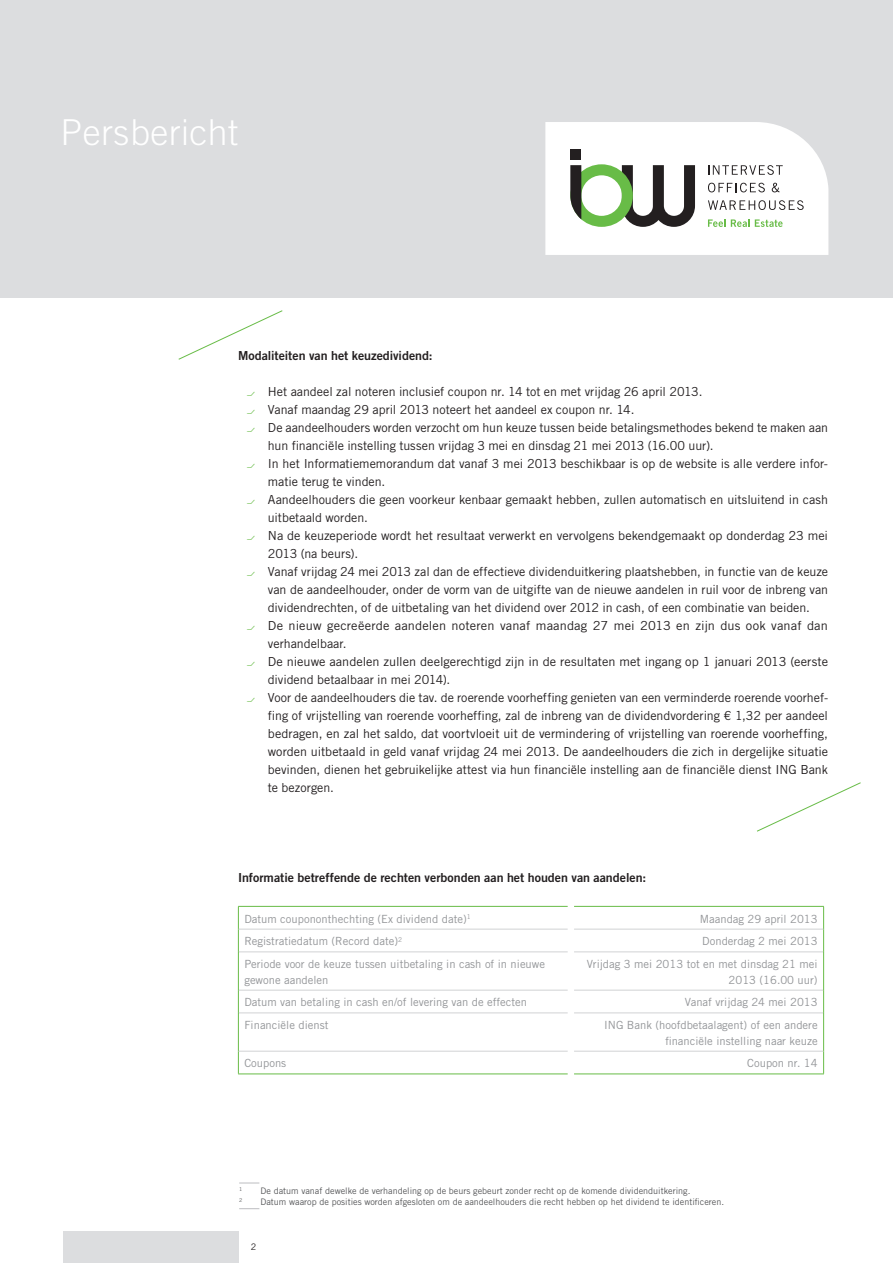
<style>
.page{position:relative;width:893px;height:1263px;background:#fff}
.page>*{position:absolute;margin:0;border:0;box-sizing:border-box;transform-origin:0 0}
.t1{font:300 35.7px "Trade Gothic LT Std";letter-spacing:.015em;color:#fff}
.t2{font:12.45px/18px "Trade Gothic LT Std";color:#231f20}
.t3{font:12.45px "Trade Gothic LT Std Bd 2";color:#231f20}
.t4{font:11.25px/16.5px "Trade Gothic LT Std";color:#939598;text-align:right}
.t5{font:9px "Trade Gothic LT Std";color:#57585a}
.t6{font:9px "Trade Gothic LT Std";color:#231f20}
.t7{font:5.25px "Trade Gothic LT Std";color:#57585a}
</style>
<div class="page">
<div style="left:64px;top:1231px;width:175px;height:32px;background:#dcdddf"></div>
<div style="left:0;top:0;width:893px;height:298px;background:#dcdddf"></div>
<svg style="left:545px;top:122px;width:283px;height:133px;background:#e4e7e2"></svg>
<hr style="left:239px;top:951px;width:329px;height:1px;background:#d1d2d4">
<hr style="left:574px;top:951px;width:249px;height:1px;background:#d1d2d4">
<hr style="left:239px;top:1013px;width:329px;height:1px;background:#d1d2d4">
<hr style="left:574px;top:1013px;width:249px;height:1px;background:#d1d2d4">
<hr style="left:239px;top:990px;width:329px;height:1px;background:#d1d2d4">
<hr style="left:574px;top:990px;width:249px;height:1px;background:#d1d2d4">
<hr style="left:238px;top:906px;width:330px;height:1px;background:#68bc47">
<svg style="left:238px;top:907px;width:1px;height:45px"></svg>
<hr style="left:238px;top:952px;width:1px;height:38px;background:#68bc47">
<svg style="left:238px;top:990px;width:1px;height:23px"></svg>
<hr style="left:238px;top:1013px;width:1px;height:38px;background:#68bc47">
<svg style="left:238px;top:1051px;width:1px;height:23px"></svg>
<hr style="left:238px;top:1074px;width:330px;height:1px;background:#68bc47">
<hr style="left:574px;top:906px;width:250px;height:1px;background:#68bc47">
<svg style="left:823px;top:907px;width:1px;height:45px"></svg>
<hr style="left:823px;top:952px;width:1px;height:38px;background:#68bc47">
<svg style="left:823px;top:990px;width:1px;height:23px"></svg>
<hr style="left:823px;top:1013px;width:1px;height:38px;background:#68bc47">
<svg style="left:823px;top:1051px;width:1px;height:23px"></svg>
<hr style="left:574px;top:1074px;width:250px;height:1px;background:#68bc47">
<hr style="left:239px;top:1051px;width:329px;height:1px;background:#d1d2d4">
<hr style="left:574px;top:1051px;width:249px;height:1px;background:#d1d2d4">
<hr style="left:239px;top:929px;width:329px;height:1px;background:#d1d2d4">
<hr style="left:574px;top:929px;width:249px;height:1px;background:#d1d2d4">
<svg style="left:239px;top:1183px;width:20px;height:1px"></svg>
<svg style="left:239px;top:1208px;width:20px;height:1px"></svg>
<svg style="left:757px;top:782px;width:104px;height:50px"></svg>
<svg style="left:178px;top:310px;width:105px;height:50px"></svg>
<h1 class="t1" style="left:61px;top:111px;width:179px">Persbericht</h1>
<p class="t3" style="left:238px;top:348px;width:196px">Modaliteiten van het keuzedividend:</p>
<p class="t2" style="left:268px;top:382px;width:562px">Het aandeel zal noteren inclusief coupon nr. 14 tot en met vrijdag 26 april 2013.<br>Vanaf maandag 29 april 2013 noteert het aandeel ex coupon nr. 14.<br>De aandeelhouders worden verzocht om hun keuze tussen beide betalingsmethodes bekend te maken aan hun financiële instelling tussen vrijdag 3 mei en dinsdag 21 mei 2013 (16.00 uur).<br>In het Informatiememorandum dat vanaf 3 mei 2013 beschikbaar is op de website is alle verdere infor&shy;matie terug te vinden.<br>Aandeelhouders die geen voorkeur kenbaar gemaakt hebben, zullen automatisch en uitsluitend in cash uitbetaald worden.<br>Na de keuzeperiode wordt het resultaat verwerkt en vervolgens bekendgemaakt op donderdag 23 mei 2013 (na beurs).<br>Vanaf vrijdag 24 mei 2013 zal dan de effectieve dividenduitkering plaatshebben, in functie van de keuze van de aandeelhouder, onder de vorm van de uitgifte van de nieuwe aandelen in ruil voor de inbreng van dividendrechten, of de uitbetaling van het dividend over 2012 in cash, of een combinatie van beiden.<br>De nieuw gecreëerde aandelen noteren vanaf maandag 27 mei 2013 en zijn dus ook vanaf dan verhandelbaar.<br>De nieuwe aandelen zullen deelgerechtigd zijn in de resultaten met ingang op 1 januari 2013 (eerste dividend betaalbaar in mei 2014).<br>Voor de aandeelhouders die tav. de roerende voorheffing genieten van een verminderde roerende voorhef&shy;fing of vrijstelling van roerende voorheffing, zal de inbreng van de dividendvordering € 1,32 per aandeel bedragen, en zal het saldo, dat voortvloeit uit de vermindering of vrijstelling van roerende voorheffing, worden uitbetaald in geld vanaf vrijdag 24 mei 2013. De aandeelhouders die zich in dergelijke situatie bevinden, dienen het gebruikelijke attest via hun financiële instelling aan de financiële dienst ING Bank te bezorgen.</p>
<p class="t3" style="left:238px;top:870px;width:410px">Informatie betreffende de rechten verbonden aan het houden van aandelen:</p>
<p class="t4" style="left:244px;top:910px;width:228px">Datum coupononthechting (Ex dividend date)<sup>1</sup></p>
<p class="t4" style="left:700px;top:910px;width:119px">Maandag 29 april 2013</p>
<p class="t4" style="left:244px;top:933px;width:159px">Registratiedatum (Record date)<sup>2</sup></p>
<p class="t4" style="left:702px;top:933px;width:117px">Donderdag 2 mei 2013</p>
<p class="t4" style="left:244px;top:955px;width:302px;text-align:left">Periode voor de keuze tussen uitbetaling in cash of in nieuwe gewone aandelen</p>
<p class="t4" style="left:587px;top:955px;width:232px">Vrijdag 3 mei 2013 tot en met dinsdag 21 mei<br>2013 (16.00 uur)</p>
<p class="t4" style="left:244px;top:994px;width:284px">Datum van betaling in cash en/of levering van de effecten</p>
<p class="t4" style="left:685px;top:994px;width:134px">Vanaf vrijdag 24 mei 2013</p>
<p class="t4" style="left:244px;top:1016px;width:86px">Financiële dienst</p>
<p class="t4" style="left:604px;top:1016px;width:215px">ING Bank (hoofdbetaalagent) of een andere financiële instelling naar keuze</p>
<p class="t4" style="left:244px;top:1055px;width:43px">Coupons</p>
<p class="t4" style="left:747px;top:1055px;width:72px">Coupon nr. 14</p>
<p class="t7" style="left:239px;top:1186px;width:5px">1</p>
<p class="t5" style="left:260px;top:1185px;width:431px">De datum vanaf dewelke de verhandeling op de beurs gebeurt zonder recht op de komende dividenduitkering.</p>
<p class="t7" style="left:239px;top:1197px;width:5px">2</p>
<p class="t5" style="left:260px;top:1196px;width:465px">Datum waarop de posities worden afgesloten om de aandeelhouders die recht hebben op het dividend te identificeren.</p>
<p class="t6" style="left:251px;top:1241px;width:7px">2</p>
</div>
